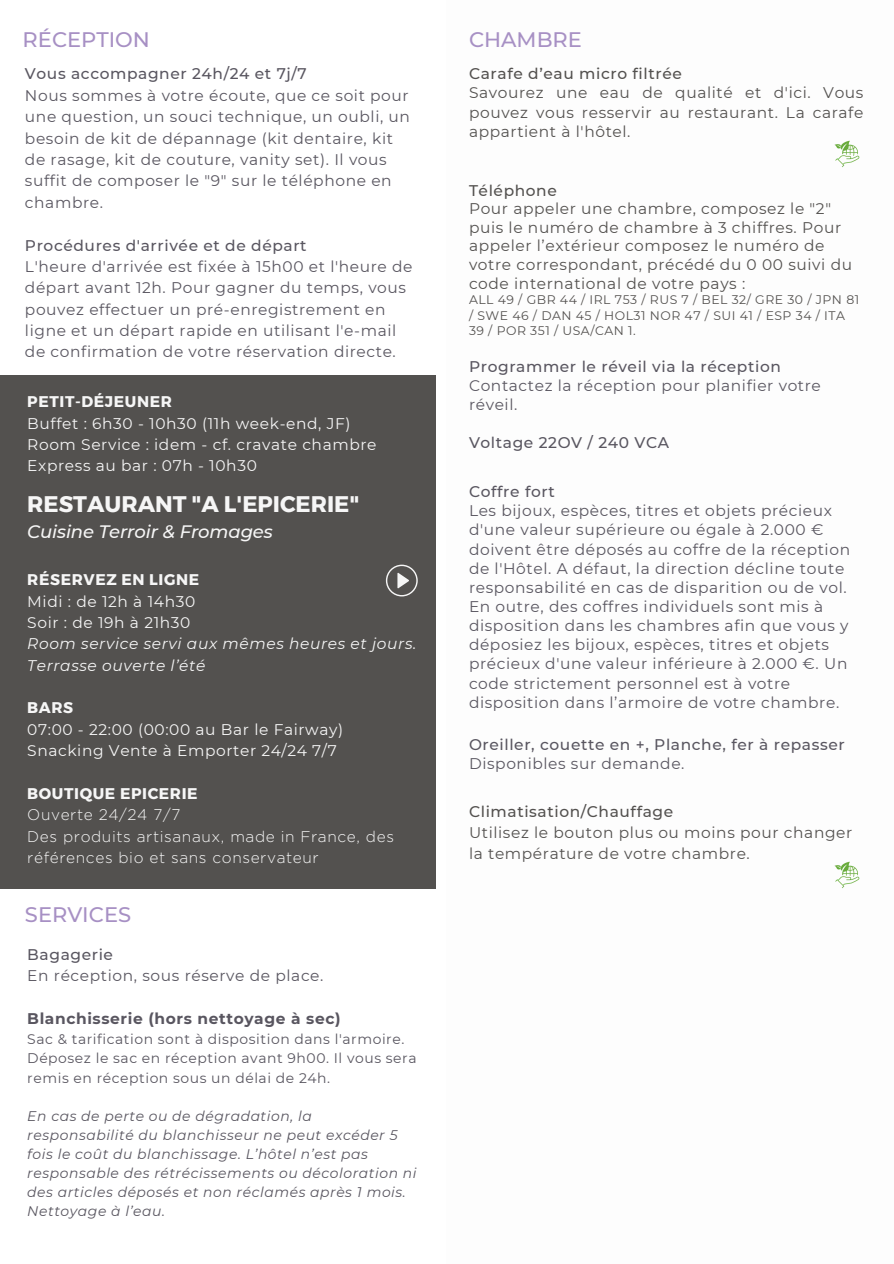
<style>
.page{position:relative;width:894px;height:1264px;background:#fff}
.page>*{position:absolute;margin:0;border:0;box-sizing:border-box;transform-origin:0 0}
.t1{font:700 22.5px "Montserrat";color:#f6f6f6}
.t2{font:500 21px "Montserrat";color:#a790c4}
.t3{font:italic 500 18px "Montserrat";letter-spacing:-.005em;color:#f6f6f6}
.t4{font:15.45px/19.2px "Montserrat";letter-spacing:.04em;color:#595660}
.t5{font:15.45px/18.6px "Montserrat";letter-spacing:.04em;color:#53514f}
.t6{font:500 15.45px/19.2px "Montserrat";letter-spacing:.04em;color:#595660}
.t7{font:15.45px/21.3px "Montserrat";letter-spacing:.04em;color:#f6f6f6}
.t8{font:300 15.45px/21.3px "Gotham";letter-spacing:.04em;color:#f6f6f6}
.t9{font:italic 15.45px/21.3px "Montserrat";letter-spacing:.04em;color:#f6f6f6}
.t10{font:500 15.45px "Montserrat";letter-spacing:.04em;color:#53514f}
.t11{font:700 15.45px "Montserrat";letter-spacing:.04em;color:#f6f6f6}
.t12{font:700 15.45px "Montserrat";letter-spacing:.04em;color:#595660}
.t13{font:italic 13.95px/19.2px "Montserrat";letter-spacing:.04em;color:#595660}
.t14{font:13.95px/19.2px "Montserrat";letter-spacing:.04em;color:#595660}
.t15{font:12.45px/15.5px "Montserrat";letter-spacing:.04em;color:#53514f}
.s1{font-weight:400}
</style>
<div class="page">
<div style="left:0;top:375px;width:435px;height:513px;background:#53514f"></div>
<img style="left:834px;top:861px;width:25px;height:27px">
<svg style="left:386px;top:564px;width:31px;height:32px"></svg>
<img style="left:834px;top:141px;width:25px;height:27px">
<p class="t2" style="left:23px;top:27px;width:129px">RÉCEPTION</p>
<p class="t6" style="left:25px;top:64px;width:283px">Vous accompagner 24h/24 et 7j/7</p>
<p class="t4" style="left:25px;top:85px;width:386px;line-height:21.3px">Nous sommes à votre écoute, que ce soit pour une question, un souci technique, un oubli, un besoin de kit de dépannage (kit dentaire, kit de rasage, kit de couture, vanity set). Il vous suffit de composer le "9" sur le téléphone en chambre.</p>
<p class="t6" style="left:25px;top:235px;width:283px">Procédures d'arrivée et de départ</p>
<p class="t4" style="left:25px;top:256px;width:389px;line-height:21.3px">L'heure d'arrivée est fixée à 15h00 et l'heure de départ avant 12h. Pour gagner du temps, vous pouvez effectuer un pré-enregistrement en ligne et un départ rapide en utilisant l'e-mail de confirmation de votre réservation directe.</p>
<p class="t11" style="left:27px;top:392px;width:146px">PETIT-DÉJEUNER</p>
<p class="t7" style="left:27px;top:412px;width:350px">Buffet : 6h30 - 10h30 (11h week-end, JF)<br>Room Service : idem - cf. cravate chambre<br>Express au bar : 07h - 10h30</p>
<h1 class="t1" style="left:27px;top:490px;width:333px">RESTAURANT "A L'EPICERIE"</h1>
<p class="t3" style="left:27px;top:520px;width:247px">Cuisine Terroir &amp; Fromages</p>
<p class="t11" style="left:27px;top:570px;width:173px">RÉSERVEZ EN LIGNE</p>
<p class="t7" style="left:27px;top:590px;width:169px">Midi : de 12h à 14h30<br>Soir : de 19h à 21h30</p>
<p class="t9" style="left:27px;top:633px;width:390px">Room service servi aux mêmes heures et jours.<br>Terrasse ouverte l’été</p>
<p class="t11" style="left:27px;top:698px;width:47px">BARS</p>
<p class="t7" style="left:27px;top:718px;width:317px">07:00 - 22:00 (00:00 au Bar le Fairway)<br>Snacking Vente à Emporter 24/24 7/7</p>
<p class="t11" style="left:27px;top:784px;width:172px">BOUTIQUE EPICERIE</p>
<p class="t8" style="left:27px;top:804px;width:368px">Ouverte 24/24 7/7<br>Des produits artisanaux, made in France, des références bio et sans conservateur</p>
<p class="t2" style="left:25px;top:901px;width:108px">SERVICES</p>
<p class="t6" style="left:27px;top:944px;width:87px">Bagagerie</p>
<p class="t4" style="left:27px;top:966px;width:297px">En réception, sous réserve de place.</p>
<h2 class="t12" style="left:27px;top:1009px;width:315px">Blanchisserie (hors nettoyage à sec)</h2>
<p class="t14" style="left:27px;top:1029px;width:391px">Sac &amp; tarification sont à disposition dans l'armoire.<br>Déposez le sac en réception avant 9h00. Il vous sera remis en réception sous un délai de 24h.</p>
<p class="t13" style="left:27px;top:1106px;width:390px">En cas de perte ou de dégradation, la responsabilité du blanchisseur ne peut excéder 5 fois le coût du blanchissage. L’hôtel n’est pas responsable des rétrécissements ou décoloration ni des articles déposés et non réclamés après 1 mois.<br>Nettoyage à l’eau.</p>
<h1 class="t2" style="left:469px;top:27px;width:114px">CHAMBRE</h1>
<p class="t10" style="left:469px;top:64px;width:214px">Carafe d’eau micro filtrée</p>
<p class="t5" style="left:469px;top:83px;width:396px;line-height:19.2px;text-align:justify">Savourez une eau de qualité et d'ici. Vous pouvez vous resservir au restaurant. La carafe appartient à l'hôtel.</p>
<p class="t10" style="left:469px;top:181px;width:89px">Téléphone</p>
<p class="t5" style="left:469px;top:199px;width:384px">Pour appeler une chambre, composez le "2" puis le numéro de chambre à 3 chiffres. Pour appeler l’extérieur composez le numéro de votre correspondant, précédé du 0 00 suivi du code international de votre pays :</p>
<p class="t15" style="left:469px;top:292px;width:391px">ALL 49 / GBR 44 / IRL 753 / RUS 7 / BEL 32/ GRE 30 / JPN 81 / SWE 46 / DAN 45 / HOL31 NOR 47 / SUI 41 / ESP 34 / ITA<br>39 / POR 351 / USA/CAN 1.</p>
<p class="t6" style="left:469px;top:356px;width:313px">Programmer le réveil via la réception</p>
<p class="t4" style="left:469px;top:376px;width:353px">Contactez la réception pour planifier votre réveil.</p>
<p class="t6" style="left:469px;top:432px;width:201px">Voltage 22OV / 240 VCA</p>
<p class="t6" style="left:469px;top:482px;width:87px">Coffre fort</p>
<p class="t4" style="left:469px;top:501px;width:382px">Les bijoux, espèces, titres et objets précieux d'une valeur supérieure ou égale à 2.000 € doivent être déposés au coffre de la réception de l'Hôtel. A défaut, la direction décline toute responsabilité en cas de disparition ou de vol.<br>En outre, des coffres individuels sont mis à disposition dans les chambres afin que vous y déposiez les bijoux, espèces, titres et objets précieux d'une valeur inférieure à 2.000 €. Un code strictement personnel est à votre disposition dans l’armoire de votre chambre.</p>
<h1 class="t6" style="left:469px;top:735px;width:377px">Oreiller, couette en +, Planche, fer à repasser<br><span class="s1">Disponibles sur demande.</span></h1>
<p class="t10" style="left:469px;top:801px;width:206px">Climatisation/Chauffage</p>
<p class="t5" style="left:469px;top:821px;width:385px;line-height:21.3px">Utilisez le bouton plus ou moins pour changer la température de votre chambre.</p>
</div>
